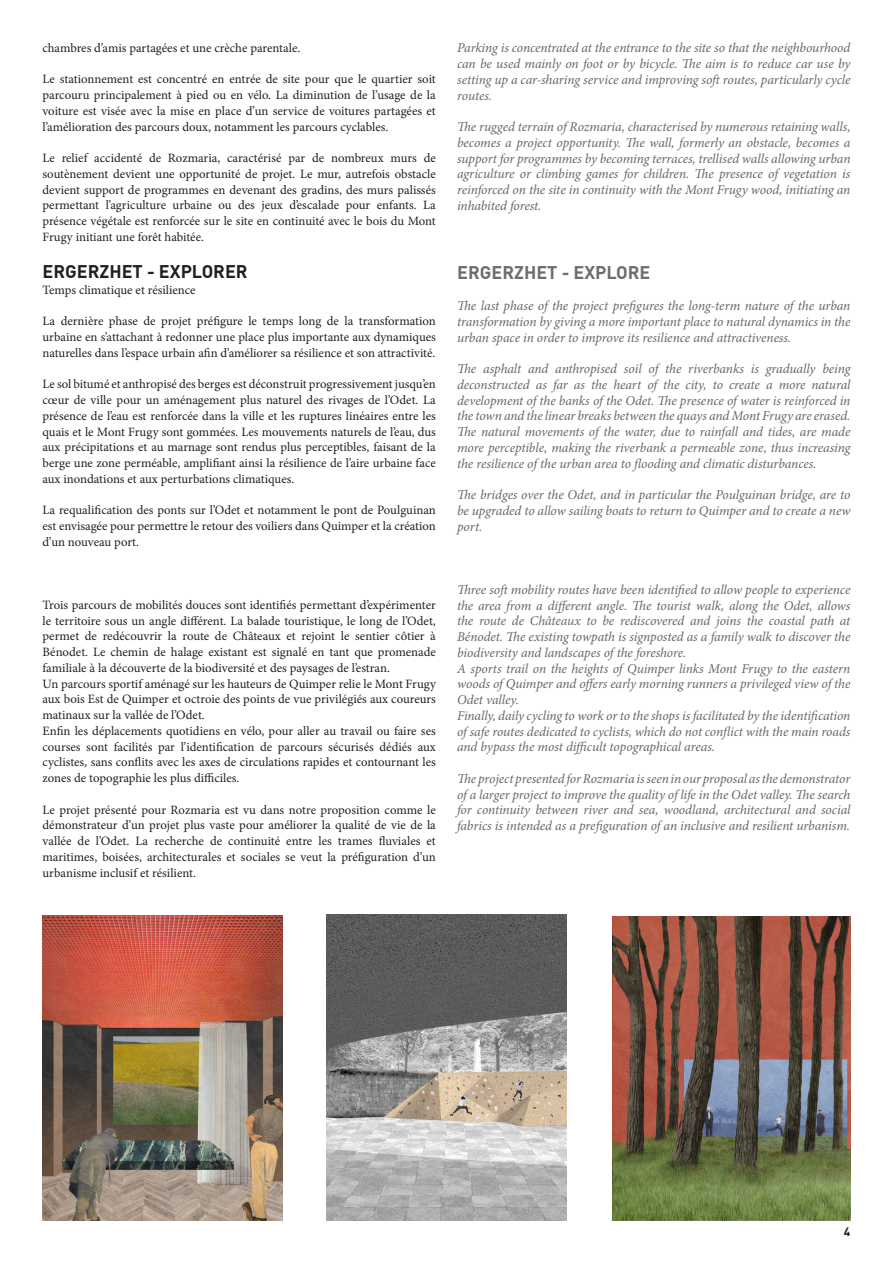
<style>
.page{position:relative;width:893px;height:1263px;background:#fff}
.page>*{position:absolute;margin:0;border:0;box-sizing:border-box;transform-origin:0 0}
.Titres{font:700 18px "DIN Offc";color:#231f20}
.Titres_EN{font:700 18px "DIN Offc";color:#6c6d70}
.EN{font:italic 13.5px/15.8px "Minion Pro";letter-spacing:-.01em;color:#67676a;text-align:justify}
.FR{font:12.75px/15.8px "Minion Pro";color:#231f20;text-align:justify}
.t1{font:700 12px "DIN Offc";color:#231f20}
</style>
<div class="page">
<img style="left:43px;top:915px;width:239px;height:305px">
<img style="left:612px;top:917px;width:238px;height:303px">
<img style="left:326px;top:915px;width:240px;height:305px">
<p class="FR" style="left:43px;top:40px;width:259px">chambres d’amis partagées et une crèche parentale.</p>
<p class="FR" style="left:43px;top:71px;width:395px">Le stationnement est concentré en entrée de site pour que le quartier soit parcouru principalement à pied ou en vélo. La diminution de l’usage de la voiture est visée avec la mise en place d’un service de voitures partagées et l’amélioration des parcours doux, notamment les parcours cyclables.</p>
<p class="FR" style="left:43px;top:150px;width:395px">Le relief accidenté de Rozmaria, caractérisé par de nombreux murs de soutènement devient une opportunité de projet. Le mur, autrefois obstacle devient support de programmes en devenant des gradins, des murs palissés permettant l’agriculture urbaine ou des jeux d’escalade pour enfants. La présence végétale est renforcée sur le site en continuité avec le bois du Mont Frugy initiant une forêt habitée.</p>
<p class="Titres" style="left:43px;top:260px;width:207px">ERGERZHET - EXPLORER</p>
<p class="FR" style="left:43px;top:282px;width:155px">Temps climatique et résilience</p>
<p class="FR" style="left:43px;top:314px;width:395px">La dernière phase de projet préfigure le temps long de la transformation urbaine en s’attachant à redonner une place plus importante aux dynamiques naturelles dans l’espace urbain afin d’améliorer sa résilience et son attractivité.</p>
<p class="FR" style="left:43px;top:377px;width:395px">Le sol bitumé et anthropisé des berges est déconstruit progressivement jusqu’en cœur de ville pour un aménagement plus naturel des rivages de l’Odet. La présence de l’eau est renforcée dans la ville et les ruptures linéaires entre les quais et le Mont Frugy sont gommées. Les mouvements naturels de l’eau, dus aux précipitations et au marnage sont rendus plus perceptibles, faisant de la berge une zone perméable, amplifiant ainsi la résilience de l’aire urbaine face aux inondations et aux perturbations climatiques.</p>
<p class="FR" style="left:43px;top:503px;width:395px">La requalification des ponts sur l’Odet et notamment le pont de Poulguinan est envisagée pour permettre le retour des voiliers dans Quimper et la création d’un nouveau port.</p>
<p class="FR" style="left:43px;top:597px;width:395px">Trois parcours de mobilités douces sont identifiés permettant d’expérimenter le territoire sous un angle différent. La balade touristique, le long de l’Odet, permet de redécouvrir la route de Châteaux et rejoint le sentier côtier à Bénodet. Le chemin de halage existant est signalé en tant que promenade familiale à la découverte de la biodiversité et des paysages de l’estran.</p>
<p class="FR" style="left:43px;top:676px;width:395px">Un parcours sportif aménagé sur les hauteurs de Quimper relie le Mont Frugy aux bois Est de Quimper et octroie des points de vue privilégiés aux coureurs matinaux sur la vallée de l’Odet.</p>
<p class="FR" style="left:43px;top:723px;width:395px">Enfin les déplacements quotidiens en vélo, pour aller au travail ou faire ses courses sont facilités par l’identification de parcours sécurisés dédiés aux cyclistes, sans conflits avec les axes de circulations rapides et contournant les zones de topographie les plus difficiles.</p>
<p class="FR" style="left:43px;top:802px;width:395px">Le projet présenté pour Rozmaria est vu dans notre proposition comme le démonstrateur d’un projet plus vaste pour améliorer la qualité de vie de la vallée de l’Odet. La recherche de continuité entre les trames fluviales et maritimes, boisées, architecturales et sociales se veut la préfiguration d’un urbanisme inclusif et résilient.</p>
<p class="EN" style="left:457px;top:40px;width:395px">Parking is concentrated at the entrance to the site so that the neighbourhood can be used mainly on foot or by bicycle. The aim is to reduce car use by setting up a car-sharing service and improving soft routes, particularly cycle routes.</p>
<p class="EN" style="left:457px;top:119px;width:395px">The rugged terrain of Rozmaria, characterised by numerous retaining walls, becomes a project opportunity. The wall, formerly an obstacle, becomes a support for programmes by becoming terraces, trellised walls allowing urban agriculture or climbing games for children. The presence of vegetation is reinforced on the site in continuity with the Mont Frugy wood, initiating an inhabited forest.</p>
<p class="Titres_EN" style="left:457px;top:260px;width:195px">ERGERZHET - EXPLORE</p>
<p class="EN" style="left:457px;top:298px;width:395px">The last phase of the project prefigures the long-term nature of the urban transformation by giving a more important place to natural dynamics in the urban space in order to improve its resilience and attractiveness.</p>
<p class="EN" style="left:457px;top:361px;width:395px">The asphalt and anthropised soil of the riverbanks is gradually being deconstructed as far as the heart of the city, to create a more natural development of the banks of the Odet. The presence of water is reinforced in the town and the linear breaks between the quays and Mont Frugy are erased.<br>The natural movements of the water, due to rainfall and tides, are made more perceptible, making the riverbank a permeable zone, thus increasing the resilience of the urban area to flooding and climatic disturbances.</p>
<p class="EN" style="left:457px;top:487px;width:395px">The bridges over the Odet, and in particular the Poulguinan bridge, are to be upgraded to allow sailing boats to return to Quimper and to create a new port.</p>
<p class="EN" style="left:457px;top:581px;width:395px">Three soft mobility routes have been identified to allow people to experience the area from a different angle. The tourist walk, along the Odet, allows the route de Châteaux to be rediscovered and joins the coastal path at Bénodet. The existing towpath is signposted as a family walk to discover the biodiversity and landscapes of the foreshore.</p>
<p class="EN" style="left:457px;top:660px;width:395px">A sports trail on the heights of Quimper links Mont Frugy to the eastern woods of Quimper and offers early morning runners a privileged view of the Odet valley.</p>
<p class="EN" style="left:457px;top:707px;width:395px">Finally, daily cycling to work or to the shops is facilitated by the identification of safe routes dedicated to cyclists, which do not conflict with the main roads and bypass the most difficult topographical areas.</p>
<p class="EN" style="left:457px;top:770px;width:395px">The project presented for Rozmaria is seen in our proposal as the demonstrator of a larger project to improve the quality of life in the Odet valley. The search for continuity between river and sea, woodland, architectural and social fabrics is intended as a prefiguration of an inclusive and resilient urbanism.</p>
<p class="t1" style="left:844px;top:1224px;width:8px">4</p>
</div>
